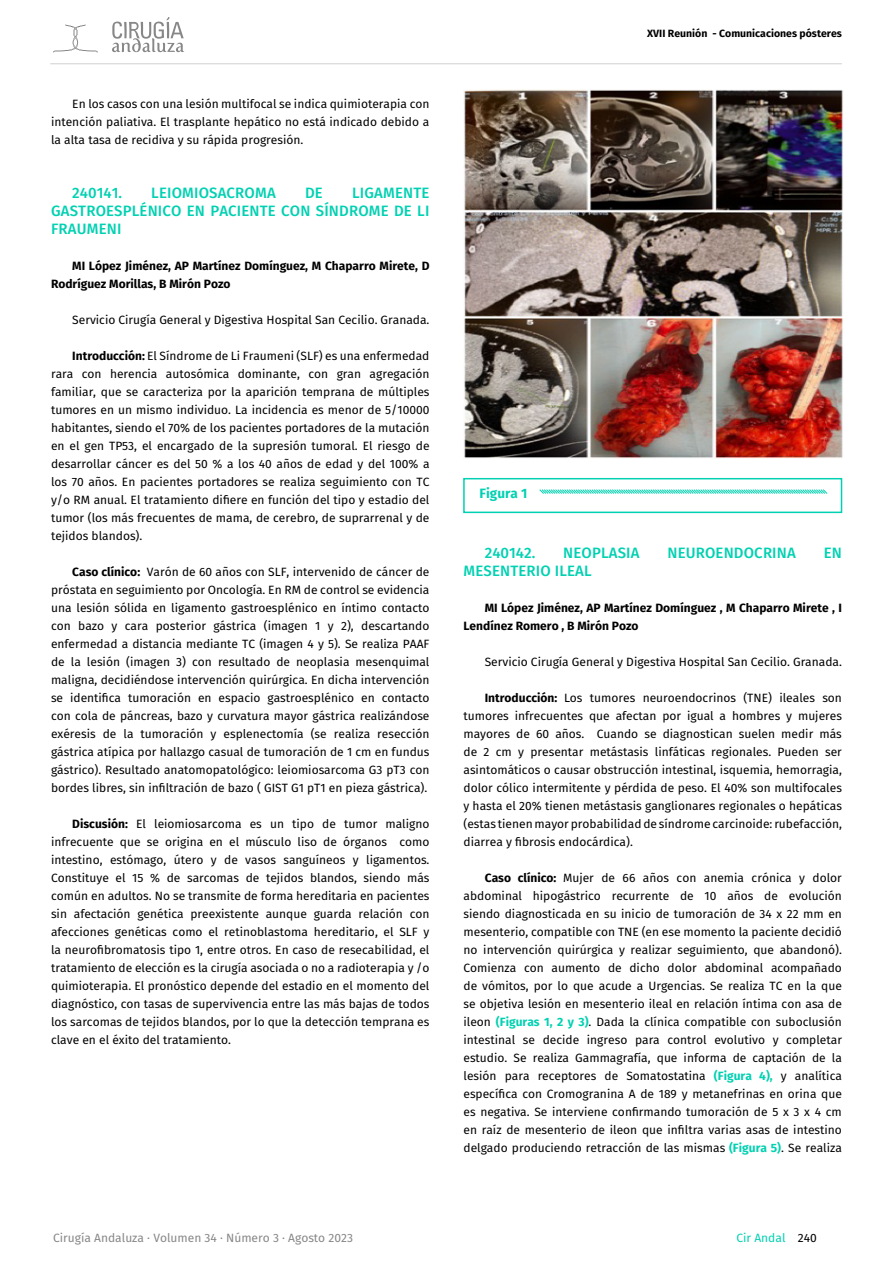
<style>
.page{position:relative;width:893px;height:1263px;background:#fff}
.page>*{position:absolute;margin:0;border:0;box-sizing:border-box;transform-origin:0 0}
.t1{font:500 15px/18px "Fira Sans";letter-spacing:.01em;color:#00d1b2;text-align:justify}
.t2{font:700 13.5px "Fira Sans";color:#00d1b2}
.t3{font:12px/18px "Fira Sans";color:#000;text-align:justify}
.t4{font:700 12px/18px "Fira Sans";color:#000}
.t5{font:12px "Fira Sans";color:#878787}
.t6{font:12px "Fira Sans";color:#00d1b2}
.t7{font:700 10.5px "Fira Sans";color:#000}
.s1{font-weight:700}
.s2{font-weight:700;color:#00d1b2}
.s3{color:#000}
</style>
<div class="page">
<svg style="left:53px;top:24px;width:45px;height:29px"></svg>
<svg style="left:112px;top:17px;width:72px;height:35px"></svg>
<hr style="left:50px;top:64px;width:792px;height:1px;background:#d1d1d1">
<img style="left:463px;top:89px;width:380px;height:370px">
<div style="left:463px;top:478px;width:379px;height:35px;border:2px solid #00d1b2"></div>
<svg style="left:539px;top:489px;width:289px;height:5px"></svg>
<p class="t3" style="left:51px;top:94px;width:380px;text-indent:21px">En los casos con una lesión multifocal se indica quimioterapia con intención paliativa. El trasplante hepático no está indicado debido a la alta tasa de recidiva y su rápida progresión.</p>
<p class="t1" style="left:51px;top:183px;width:380px;text-indent:301px">LIGAMENTE GASTROESPLÉNICO EN PACIENTE CON SÍNDROME DE LI FRAUMENI</p>
<p class="t4" style="left:51px;top:256px;width:380px;text-indent:21px">MI López Jiménez, AP Martínez Domínguez, M Chaparro Mirete, D<br>Rodríguez Morillas, B Mirón Pozo</p>
<p class="t3" style="left:72px;top:310px;width:359px">Servicio Cirugía General y Digestiva Hospital San Cecilio. Granada.</p>
<p class="t3" style="left:51px;top:346px;width:380px;text-indent:21px"><span class="s1">Introducción:</span> El Síndrome de Li Fraumeni (SLF) es una enfermedad rara con herencia autosómica dominante, con gran agregación familiar, que se caracteriza por la aparición temprana de múltiples tumores en un mismo individuo. La incidencia es menor de 5/10000 habitantes, siendo el 70% de los pacientes portadores de la mutación en el gen TP53, el encargado de la supresión tumoral. El riesgo de desarrollar cáncer es del 50 % a los 40 años de edad y del 100% a los 70 años. En pacientes portadores se realiza seguimiento con TC y/o RM anual. El tratamiento difiere en función del tipo y estadio del tumor (los más frecuentes de mama, de cerebro, de suprarrenal y de tejidos blandos).</p>
<p class="t3" style="left:51px;top:562px;width:380px;text-indent:21px"><span class="s1">Caso clínico:</span> Varón de 60 años con SLF, intervenido de cáncer de próstata en seguimiento por Oncología. En RM de control se evidencia una lesión sólida en ligamento gastroesplénico en íntimo contacto con bazo y cara posterior gástrica (imagen 1 y 2), descartando enfermedad a distancia mediante TC (imagen 4 y 5). Se realiza PAAF de la lesión (imagen 3) con resultado de neoplasia mesenquimal maligna, decidiéndose intervención quirúrgica. En dicha intervención se identifica tumoración en espacio gastroesplénico en contacto con cola de páncreas, bazo y curvatura mayor gástrica realizándose exéresis de la tumoración y esplenectomía (se realiza resección gástrica atípica por hallazgo casual de tumoración de 1 cm en fundus gástrico). Resultado anatomopatológico: leiomiosarcoma G3 pT3 con bordes libres, sin infiltración de bazo ( GIST G1 pT1 en pieza gástrica).</p>
<p class="t3" style="left:51px;top:814px;width:380px;text-indent:21px"><span class="s1">Discusión:</span> El leiomiosarcoma es un tipo de tumor maligno infrecuente que se origina en el músculo liso de órganos como intestino, estómago, útero y de vasos sanguíneos y ligamentos.<br>Constituye el 15 % de sarcomas de tejidos blandos, siendo más común en adultos. No se transmite de forma hereditaria en pacientes sin afectación genética preexistente aunque guarda relación con afecciones genéticas como el retinoblastoma hereditario, el SLF y la neurofibromatosis tipo 1, entre otros. En caso de resecabilidad, el tratamiento de elección es la cirugía asociada o no a radioterapia y /o quimioterapia. El pronóstico depende del estadio en el momento del diagnóstico, con tasas de supervivencia entre las más bajas de todos los sarcomas de tejidos blandos, por lo que la detección temprana es clave en el éxito del tratamiento.</p>
<p class="t1" style="left:72px;top:183px;width:51px">240141.</p>
<p class="t1" style="left:151px;top:183px;width:126px">LEIOMIOSACROMA</p>
<p class="t1" style="left:305px;top:183px;width:19px">DE</p>
<p class="t7" style="left:647px;top:25px;width:196px">XVII Reunión - Comunicaciones pósteres</p>
<p class="t2" style="left:479px;top:481px;width:49px">Figura 1</p>
<p class="t1" style="left:485px;top:543px;width:52px">240142.</p>
<p class="t1" style="left:563px;top:543px;width:78px">NEOPLASIA</p>
<p class="t1" style="left:667px;top:543px;width:130px">NEUROENDOCRINA</p>
<p class="t1" style="left:824px;top:543px;width:20px">EN</p>
<p class="t1" style="left:464px;top:561px;width:130px">MESENTERIO ILEAL</p>
<p class="t4" style="left:463px;top:598px;width:380px;text-indent:21px">MI López Jiménez, AP Martínez Domínguez , M Chaparro Mirete , I<br>Lendínez Romero , B Mirón Pozo</p>
<p class="t3" style="left:485px;top:652px;width:359px">Servicio Cirugía General y Digestiva Hospital San Cecilio. Granada.</p>
<p class="t3" style="left:463px;top:688px;width:380px;text-indent:21px"><span class="s1">Introducción:</span> Los tumores neuroendocrinos (TNE) ileales son tumores infrecuentes que afectan por igual a hombres y mujeres mayores de 60 años. Cuando se diagnostican suelen medir más de 2 cm y presentar metástasis linfáticas regionales. Pueden ser asintomáticos o causar obstrucción intestinal, isquemia, hemorragia, dolor cólico intermitente y pérdida de peso. El 40% son multifocales y hasta el 20% tienen metástasis ganglionares regionales o hepáticas (estas tienen mayor probabilidad de síndrome carcinoide: rubefacción, diarrea y fibrosis endocárdica).</p>
<p class="t3" style="left:463px;top:868px;width:380px;text-indent:21px"><span class="s1">Caso clínico:</span> Mujer de 66 años con anemia crónica y dolor abdominal hipogástrico recurrente de 10 años de evolución siendo diagnosticada en su inicio de tumoración de 34 x 22 mm en mesenterio, compatible con TNE (en ese momento la paciente decidió no intervención quirúrgica y realizar seguimiento, que abandonó).<br>Comienza con aumento de dicho dolor abdominal acompañado de vómitos, por lo que acude a Urgencias. Se realiza TC en la que se objetiva lesión en mesenterio ileal en relación íntima con asa de ileon <span class="s2">(Figuras 1, 2 y 3)</span>. Dada la clínica compatible con suboclusión intestinal se decide ingreso para control evolutivo y completar estudio. Se realiza Gammagrafía, que informa de captación de la lesión para receptores de Somatostatina <span class="s2">(Figura 4),</span> y analítica específica con Cromogranina A de 189 y metanefrinas en orina que es negativa. Se interviene confirmando tumoración de 5 x 3 x 4 cm en raíz de mesenterio de ileon que infiltra varias asas de intestino delgado produciendo retracción de las mismas <span class="s2">(Figura 5)</span>. Se realiza</p>
<p class="t5" style="left:53px;top:1229px;width:301px">Cirugía Andaluza · Volumen 34 · Número 3 · Agosto 2023</p>
<p class="t6" style="left:736px;top:1229px;width:82px">Cir Andal <span class="s3">240</span></p>
</div>
